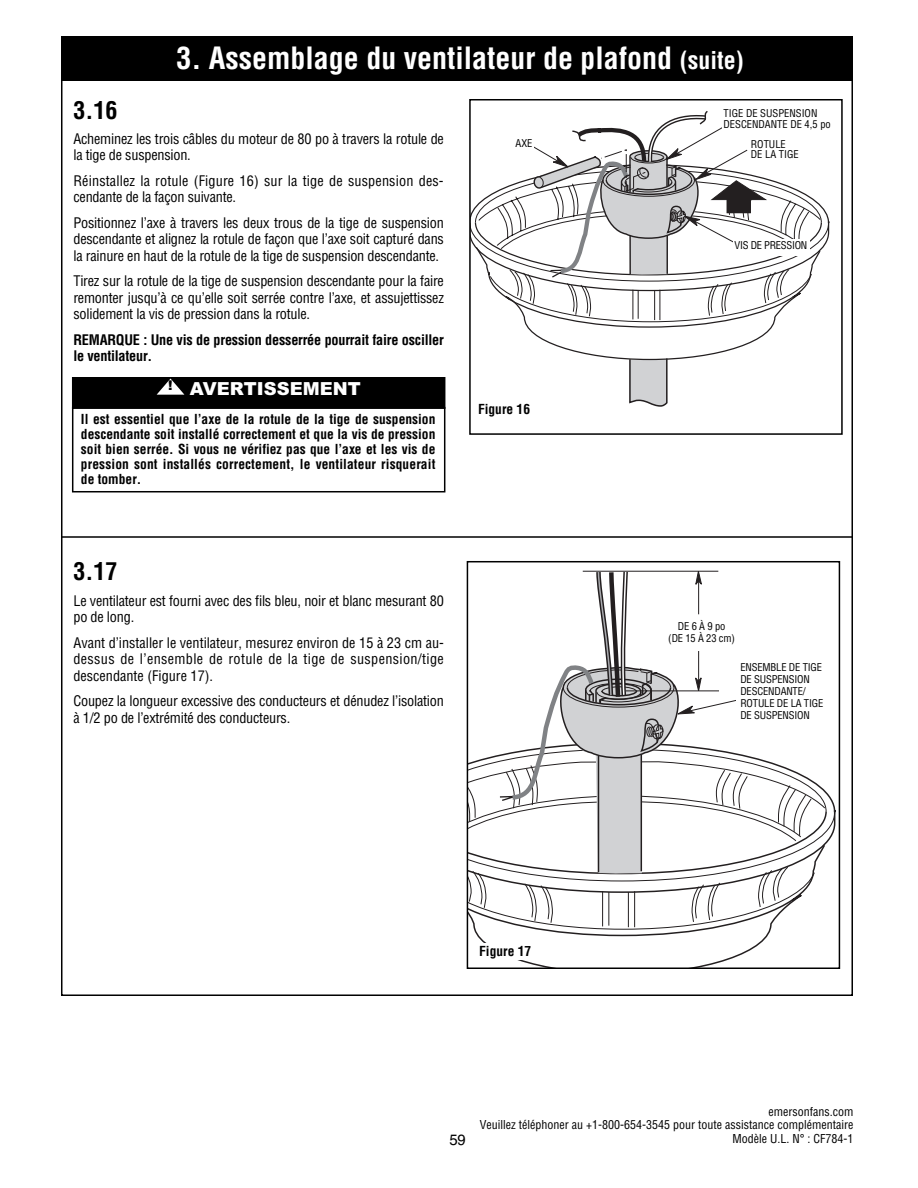
<style>
.page{position:relative;width:918px;height:1188px;background:#fff}
.page>*{position:absolute;margin:0;border:0;box-sizing:border-box;transform-origin:0 0}
.t1{font:700 condensed 30px "Helvetica";color:#fff}
.t2{font:700 condensed 24px "Helvetica";color:#000}
.t3{font:900 18px "Arial";color:#fff}
.t4{font:15px "Helvetica";color:#000}
.t5{font:condensed 14.25px/16.5px "Helvetica";letter-spacing:-.015em;color:#000}
.t6{font:condensed 14.25px/16.5px "Helvetica";letter-spacing:.01em;color:#000}
.t7{font:700 condensed 14.25px/16.5px "Helvetica";letter-spacing:-.015em;color:#000}
.t8{font:700 condensed 13.5px/15px "Helvetica";letter-spacing:.01em;color:#000;text-align:justify}
.t9{font:13.5px/13.5px "Arial Narrow";color:#231f20}
.t10{font:condensed 12px/13.5px "Helvetica";color:#000;text-align:right}
.t11{font:condensed 10.5px/12px "Helvetica";letter-spacing:-.015em;color:#000}
.s1{font-size:24px}
</style>
<div class="page">
<svg style="left:475px;top:111px;width:346px;height:296px"></svg>
<div style="left:469px;top:99px;width:374px;height:336px;border:2px solid #000"></div>
<div style="left:471px;top:397px;width:65px;height:26px;background:#fff"></div>
<hr style="left:61px;top:536px;width:792px;height:2px;background:#000">
<div style="left:61px;top:36px;width:792px;height:45px;background:#000"></div>
<svg style="left:478px;top:937px;width:289px;height:29px"></svg>
<svg style="left:470px;top:571px;width:358px;height:366px"></svg>
<div style="left:467px;top:561px;width:373px;height:408px;border:2px solid #000"></div>
<div style="left:469px;top:944px;width:67px;height:16px;background:#fff"></div>
<div style="left:477px;top:137px;width:57px;height:19px;background:#fff"></div>
<div style="left:733px;top:240px;width:77px;height:16px;background:#fff"></div>
<div style="left:722px;top:108px;width:115px;height:26px;background:#fff"></div>
<div style="left:750px;top:138px;width:82px;height:26px;background:#fff"></div>
<div style="left:666px;top:615px;width:71px;height:36px;background:#fff"></div>
<div style="left:737px;top:662px;width:100px;height:72px;background:#fff"></div>
<div style="left:72px;top:407px;width:373px;height:85px;border:2px solid #000"></div>
<div style="left:73px;top:379px;width:371px;height:28px;background:#000"></div>
<div style="left:72px;top:377px;width:373px;height:32px;border:2px solid #000"></div>
<svg style="left:157px;top:379px;width:27px;height:16px"></svg>
<h1 class="t1" style="left:176px;top:41px;width:569px">3. Assemblage du ventilateur de plafond <span class="s1">(suite)</span></h1>
<h2 class="t2" style="left:73px;top:96px;width:45px">3.16</h2>
<p class="t5" style="left:73px;top:131px;width:372px">Acheminez les trois câbles du moteur de 80 po à travers la rotule de la tige de suspension.</p>
<p class="t6" style="left:73px;top:173px;width:372px">Réinstallez la rotule (Figure 16) sur la tige de suspension des&shy;cendante de la façon suivante.</p>
<p class="t5" style="left:73px;top:215px;width:372px;text-align:justify">Positionnez l’axe à travers les deux trous de la tige de suspension descendante et alignez la rotule de façon que l’axe soit capturé dans la rainure en haut de la rotule de la tige de suspension descendante.</p>
<p class="t5" style="left:73px;top:273px;width:372px;text-align:justify">Tirez sur la rotule de la tige de suspension descendante pour la faire remonter jusqu’à ce qu’elle soit serrée contre l’axe, et assujettissez solidement la vis de pression dans la rotule.</p>
<p class="t7" style="left:73px;top:332px;width:372px">REMARQUE : Une vis de pression desserrée pourrait faire osciller le ventilateur.</p>
<p class="t3" style="left:168px;top:378px;width:194px"><sup>!</sup> AVERTISSEMENT</p>
<p class="t8" style="left:81px;top:412px;width:356px">Il est essentiel que l’axe de la rotule de la tige de suspension descendante soit installé correctement et que la vis de pression soit bien serrée. Si vous ne vérifiez pas que l’axe et les vis de pression sont installés correctement, le ventilateur risquerait de tomber.</p>
<h2 class="t2" style="left:73px;top:558px;width:45px">3.17</h2>
<p class="t5" style="left:73px;top:593px;width:372px">Le ventilateur est fourni avec des fils bleu, noir et blanc mesurant 80 po de long.</p>
<p class="t5" style="left:73px;top:635px;width:372px;text-align:justify">Avant d’installer le ventilateur, mesurez environ de 15 à 23 cm au&shy;dessus de l’ensemble de rotule de la tige de suspension/tige descendante (Figure 17).</p>
<p class="t5" style="left:73px;top:693px;width:372px">Coupez la longueur excessive des conducteurs et dénudez l’isolation à 1/2 po de l’extrémité des conducteurs.</p>
<p class="t11" style="left:516px;top:137px;width:18px">AXE</p>
<p class="t9" style="left:508px;top:138px;width:20px">PIN</p>
<p class="t8" style="left:478px;top:402px;width:54px">Figure 16</p>
<p class="t11" style="left:724px;top:109px;width:109px;line-height:10.5px">TIGE DE SUSPENSION<br>DESCENDANTE DE 4,5 po</p>
<p class="t11" style="left:751px;top:139px;width:49px;line-height:10.5px">ROTULE<br>DE LA TIGE</p>
<p class="t9" style="left:740px;top:114px;width:84px">4.5" DOWNROD</p>
<p class="t9" style="left:751px;top:142px;width:79px">HANGER BALL</p>
<p class="t11" style="left:735px;top:240px;width:74px">VIS DE PRESSION</p>
<p class="t9" style="left:741px;top:241px;width:64px">SETSCREW</p>
<p class="t11" style="left:668px;top:621px;width:68px;text-align:center">DE6À9po<br>(DE 15 À 23 cm)</p>
<p class="t9" style="left:679px;top:619px;width:43px;text-align:center">6to9<br>INCHES</p>
<p class="t11" style="left:740px;top:661px;width:84px">ENSEMBLE DE TIGE<br>DE SUSPENSION<br>DESCENDANTE/<br>ROTULE DE LA TIGE<br>DE SUSPENSION</p>
<p class="t9" style="left:740px;top:667px;width:82px">HANGER BALL/<br>DOWNROD<br>ASSEMBLY</p>
<p class="t8" style="left:479px;top:944px;width:54px">Figure 17</p>
<p class="t4" style="left:449px;top:1131px;width:18px">59</p>
<p class="t10" style="left:480px;top:1105px;width:375px">emersonfans.com<br>Veuillez téléphoner au +1-800-654-3545 pour toute assistance complémentaire<br>Modèle U.L. N° : CF784-1</p>
</div>
